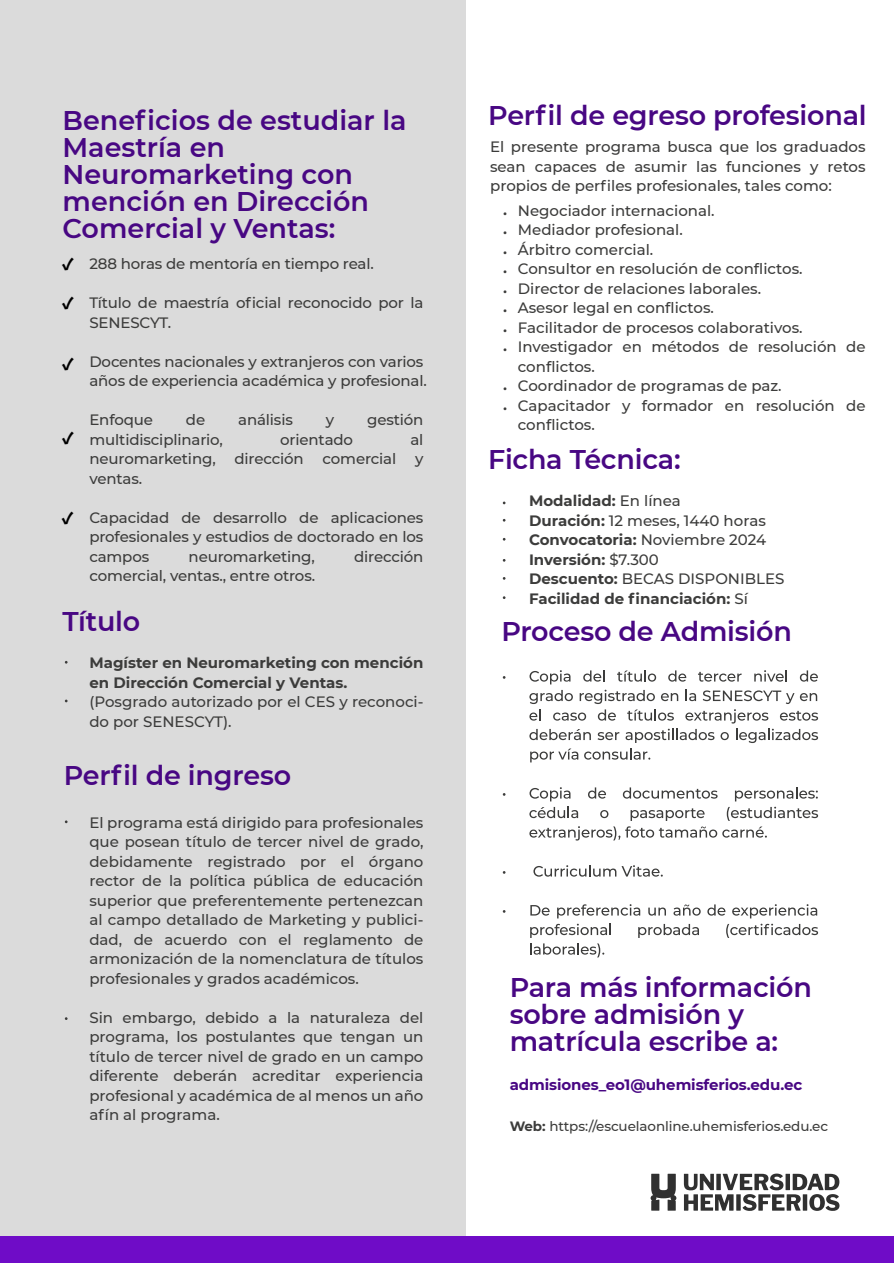
<style>
.page{position:relative;width:894px;height:1263px;background:#fff}
.page>*{position:absolute;margin:0;border:0;box-sizing:border-box;transform-origin:0 0}
.t1{font:600 27px/27px "Montserrat";letter-spacing:-.005em;color:#480783}
.t2{font:18px "Source Code Variable";color:#000}
.t3{font:500 15px/19.5px "Montserrat";letter-spacing:-.005em;color:#3c3c3b}
.t4{font:700 15px/19.5px "Montserrat";color:#3c3c3b}
.t5{font:700 15px "Montserrat";letter-spacing:-.005em;color:#480783}
.t6{font:500 13.5px "Montserrat";letter-spacing:-.005em;color:#3c3c3b}
.s1{font-weight:500}
.s2{font-weight:700}
</style>
<div class="page">
<div style="left:0;top:0;width:465px;height:1263px;background:#dbdbdb"></div>
<svg style="left:530px;top:670px;width:41px;height:14px"></svg>
<svg style="left:583px;top:670px;width:22px;height:12px"></svg>
<svg style="left:617px;top:670px;width:39px;height:12px"></svg>
<svg style="left:668px;top:670px;width:18px;height:12px"></svg>
<svg style="left:698px;top:672px;width:44px;height:10px"></svg>
<svg style="left:754px;top:670px;width:33px;height:12px"></svg>
<svg style="left:800px;top:670px;width:18px;height:12px"></svg>
<svg style="left:529px;top:690px;width:289px;height:72px"></svg>
<svg style="left:530px;top:787px;width:41px;height:14px"></svg>
<svg style="left:588px;top:787px;width:18px;height:12px"></svg>
<svg style="left:623px;top:787px;width:95px;height:12px"></svg>
<svg style="left:735px;top:787px;width:83px;height:14px"></svg>
<svg style="left:529px;top:807px;width:289px;height:34px"></svg>
<svg style="left:533px;top:865px;width:83px;height:12px"></svg>
<svg style="left:622px;top:865px;width:41px;height:12px"></svg>
<svg style="left:530px;top:905px;width:20px;height:11px"></svg>
<svg style="left:557px;top:904px;width:83px;height:14px"></svg>
<svg style="left:648px;top:908px;width:18px;height:8px"></svg>
<svg style="left:674px;top:905px;width:27px;height:11px"></svg>
<svg style="left:707px;top:904px;width:18px;height:12px"></svg>
<svg style="left:732px;top:904px;width:85px;height:14px"></svg>
<svg style="left:638px;top:924px;width:61px;height:14px"></svg>
<svg style="left:726px;top:924px;width:92px;height:14px"></svg>
<svg style="left:530px;top:924px;width:81px;height:33px"></svg>
<svg style="left:684px;top:1174px;width:156px;height:37px"></svg>
<svg style="left:651px;top:1174px;width:25px;height:37px"></svg>
<div style="left:0;top:1237px;width:894px;height:26px;background:#6f0cc7"></div>
<h1 class="t1" style="left:63px;top:105px;width:346px">Beneficios de estudiar la<br>Maestría en<br>Neuromarketing con mención en Dirección<br>Comercial y Ventas:</h1>
<p class="t2" style="left:63px;top:251px;width:12px">✓</p>
<p class="t2" style="left:63px;top:290px;width:12px">✓</p>
<p class="t2" style="left:63px;top:351px;width:12px">✓</p>
<p class="t2" style="left:63px;top:425px;width:12px">✓</p>
<p class="t2" style="left:62px;top:505px;width:12px">✓</p>
<p class="t3" style="left:89px;top:253px;width:286px">288 horas de mentoría en tiempo real.</p>
<p class="t3" style="left:89px;top:292px;width:336px">Título de maestría oficial reconocido por la<br>SENESCYT.</p>
<p class="t3" style="left:89px;top:351px;width:339px">Docentes nacionales y extranjeros con varios años de experiencia académica y profesional.</p>
<p class="t3" style="left:89px;top:409px;width:65px">Enfoque</p>
<p class="t3" style="left:186px;top:409px;width:21px">de</p>
<p class="t3" style="left:238px;top:409px;width:56px">análisis</p>
<p class="t3" style="left:326px;top:409px;width:10px">y</p>
<p class="t3" style="left:367px;top:409px;width:58px">gestión</p>
<p class="t3" style="left:89px;top:429px;width:135px">multidisciplinario,</p>
<p class="t3" style="left:280px;top:429px;width:74px">orientado</p>
<p class="t3" style="left:410px;top:429px;width:15px">al</p>
<p class="t3" style="left:89px;top:448px;width:128px">neuromarketing,</p>
<p class="t3" style="left:235px;top:448px;width:71px">dirección</p>
<p class="t3" style="left:323px;top:448px;width:75px">comercial</p>
<p class="t3" style="left:415px;top:448px;width:10px">y</p>
<p class="t3" style="left:89px;top:468px;width:54px">ventas.</p>
<p class="t3" style="left:89px;top:507px;width:336px;text-align:justify">Capacidad de desarrollo de aplicaciones profesionales y estudios de doctorado en los campos</p>
<p class="t3" style="left:189px;top:546px;width:128px">neuromarketing,</p>
<p class="t3" style="left:354px;top:546px;width:71px">dirección</p>
<p class="t3" style="left:89px;top:565px;width:227px">comercial, ventas., entre otros.</p>
<h1 class="t1" style="left:63px;top:607px;width:79px">Título</h1>
<p class="t4" style="left:89px;top:652px;width:336px">Magíster en Neuromarketing con mención en Dirección Comercial y Ventas.</p>
<p class="t3" style="left:89px;top:692px;width:336px">(Posgrado autorizado por el CES y reconoci&shy;do por SENESCYT).</p>
<h1 class="t1" style="left:64px;top:761px;width:229px">Perfil de ingreso</h1>
<p class="t3" style="left:89px;top:812px;width:336px;text-align:justify">El programa está dirigido para profesionales que posean título de tercer nivel de grado, debidamente registrado por el órgano rector de la política pública de educación superior que preferentemente pertenezcan al campo detallado de Marketing y publici&shy;dad, de acuerdo con el reglamento de armonización de la nomenclatura de títulos profesionales y grados académicos.</p>
<p class="t3" style="left:89px;top:1007px;width:336px;text-align:justify">Sin embargo, debido a la naturaleza del programa, los postulantes que tengan un título de tercer nivel de grado en un campo diferente deberán acreditar experiencia profesional y académica de al menos un año afín al programa.</p>
<h1 class="t1" style="left:488px;top:101px;width:380px">Perfil de egreso profesional</h1>
<p class="t3" style="left:490px;top:136px;width:377px;text-align:justify">El presente programa busca que los graduados sean capaces de asumir las funciones y retos propios de perfiles profesionales, tales como:</p>
<p class="t3" style="left:518px;top:200px;width:349px">Negociador internacional.<br>Mediador profesional.<br>Árbitro comercial.<br>Consultor en resolución de conflictos.<br>Director de relaciones laborales.<br>Asesor legal en conflictos.<br>Facilitador de procesos colaborativos.<br>Investigador en métodos de resolución de conflictos.<br>Coordinador de programas de paz.<br>Capacitador y formador en resolución de conflictos.</p>
<p class="t3" style="left:503px;top:202px;width:6px;text-align:justify">• • • • • • • •</p>
<p class="t3" style="left:503px;top:377px;width:6px">• •</p>
<h1 class="t1" style="left:488px;top:445px;width:194px">Ficha Técnica:</h1>
<p class="t4" style="left:529px;top:490px;width:257px">Modalidad: <span class="s1">En línea<br></span>Duración: <span class="s1">12 meses, 1440 horas<br></span>Convocatoria: <span class="s1">Noviembre 2024<br></span>Inversión: <span class="s1">$7.300<br></span>Descuento: <span class="s1">BECAS DISPONIBLES<br></span>Facilidad de financiación: <span class="s1">Sí</span></p>
<h1 class="t1" style="left:501px;top:617px;width:292px">Proceso de Admisión</h1>
<h1 class="t1" style="left:510px;top:972px;width:304px">Para más información sobre admisión y matrícula escribe a:</h1>
<p class="t5" style="left:510px;top:1074px;width:294px">admisiones_eo1@uhemisferios.edu.ec</p>
<p class="t6" style="left:510px;top:1116px;width:320px"><span class="s2">Web:</span> https://escuelaonline.uhemisferios.edu.ec</p>
</div>
